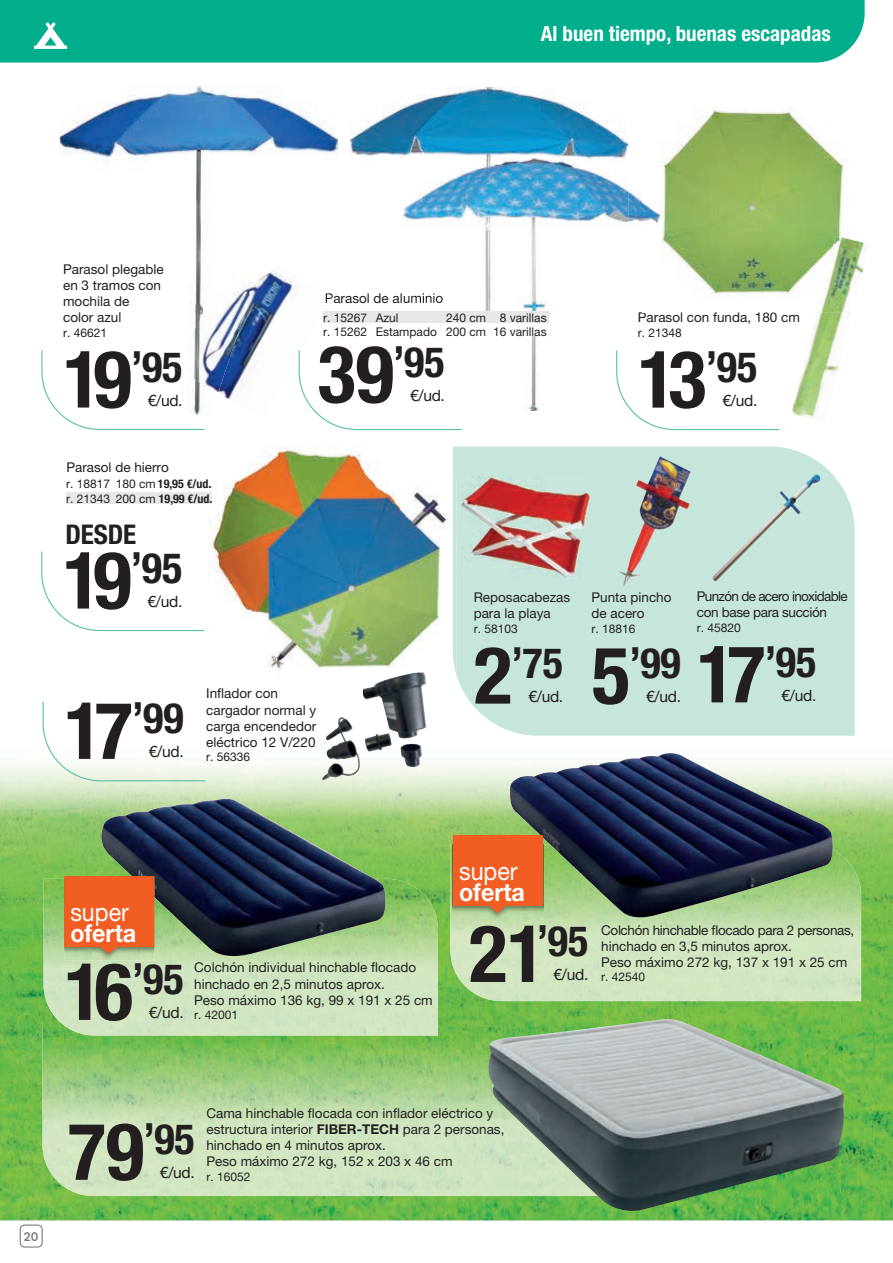
<style>
.page{position:relative;width:893px;height:1263px;background:#fff}
.page>*{position:absolute;margin:0;border:0;box-sizing:border-box;transform-origin:0 0}
.t1{font:700 condensed 79.5px "Helvetica Neue LT Pro";letter-spacing:-.1em;color:#231f20}
.t2{font:700 condensed 43.5px "Helvetica Neue LT Pro";color:#231f20}
.t3{font:700 condensed 42px "Helvetica Neue LT Pro";color:#231f20}
.t4{font:700 condensed 27.15px "Helvetica Neue LT Pro";letter-spacing:-.005em;color:#231f20}
.t5{font:700 25.05px "Helvetica Neue LT Std";color:#fff;scale:.93 1}
.t6{font:25.05px "Helvetica Neue LT Pro";color:#fff;scale:.93 1}
.t7{font:700 condensed 21px "Helvetica Neue LT Pro";color:#fff}
.t8{font:15.6px "Helvetica Neue LT Pro";letter-spacing:-.02em;color:#231f20}
.t9{font:13.5px/16.2px "Helvetica Neue LT Pro";color:#231f20}
.t10{font:13.5px/16.2px "Helvetica Neue LT Pro";letter-spacing:-.05em;color:#231f20}
.t11{font:12px/14.4px "Helvetica Neue LT Pro";color:#231f20;text-align:right}
.t12{font:500 12px "Poppins";color:#6c6d70}
.s1{font-weight:700;font-stretch:condensed}
.s2{font-family:"Helvetica Neue LT Std";font-weight:700}
</style>
<div class="page">
<div style="left:20px;top:1225px;width:23px;height:22px;border:1px solid #6c6d70;border-radius:4px"></div>
<div style="left:0;top:0;width:865px;height:63px;background:#00ae8c"></div>
<svg style="left:34px;top:22px;width:33px;height:27px"></svg>
<img style="left:60px;top:85px;width:278px;height:227px">
<img style="left:350px;top:87px;width:278px;height:225px">
<img style="left:350px;top:293px;width:53px;height:10px">
<div style="left:453px;top:446px;width:402px;height:290px;background:#c6e6dc"></div>
<img style="left:529px;top:190px;width:113px;height:221px">
<img style="left:403px;top:158px;width:225px;height:178px">
<img style="left:403px;top:293px;width:40px;height:10px">
<img style="left:639px;top:313px;width:3px;height:11px">
<svg style="left:41px;top:350px;width:164px;height:80px"></svg>
<img style="left:220px;top:265px;width:108px;height:134px">
<img style="left:181px;top:245px;width:97px;height:148px">
<svg style="left:326px;top:293px;width:6px;height:10px"></svg>
<img style="left:173px;top:352px;width:8px;height:20px">
<img style="left:462px;top:477px;width:127px;height:101px">
<img style="left:712px;top:474px;width:109px;height:108px">
<img style="left:618px;top:456px;width:73px;height:131px">
<img style="left:211px;top:447px;width:160px;height:166px">
<img style="left:266px;top:488px;width:190px;height:197px">
<img style="left:453px;top:479px;width:3px;height:196px">
<img style="left:251px;top:479px;width:159px;height:145px">
<img style="left:0;top:764px;width:157px;height:136px">
<img style="left:157px;top:764px;width:353px;height:83px">
<img style="left:659px;top:753px;width:234px;height:40px">
<img style="left:832px;top:793px;width:61px;height:54px">
<img style="left:385px;top:847px;width:65px;height:53px">
<img style="left:861px;top:847px;width:32px;height:53px">
<img style="left:0;top:900px;width:52px;height:320px">
<img style="left:438px;top:900px;width:34px;height:127px">
<img style="left:841px;top:900px;width:52px;height:320px">
<img style="left:472px;top:1001px;width:369px;height:26px">
<img style="left:631px;top:1211px;width:210px;height:9px">
<img style="left:52px;top:1196px;width:579px;height:24px">
<img style="left:450px;top:844px;width:411px;height:157px">
<img style="left:43px;top:1027px;width:444px;height:169px">
<img style="left:487px;top:1019px;width:359px;height:192px">
<img style="left:510px;top:756px;width:322px;height:161px">
<img style="left:453px;top:913px;width:90px;height:6px">
<svg style="left:453px;top:835px;width:90px;height:78px"></svg>
<img style="left:44px;top:879px;width:394px;height:148px">
<div style="left:66px;top:1027px;width:372px;height:8px;background:#d2e6c2"></div>
<img style="left:101px;top:800px;width:284px;height:156px">
<img style="left:64px;top:954px;width:90px;height:6px">
<svg style="left:64px;top:876px;width:90px;height:78px"></svg>
<svg style="left:616px;top:349px;width:164px;height:82px"></svg>
<img style="left:792px;top:243px;width:75px;height:176px">
<img style="left:660px;top:107px;width:185px;height:205px">
<img style="left:642px;top:202px;width:18px;height:21px">
<img style="left:817px;top:236px;width:46px;height:76px">
<img style="left:363px;top:672px;width:67px;height:96px">
<img style="left:322px;top:717px;width:64px;height:63px">
<svg style="left:298px;top:349px;width:164px;height:82px"></svg>
<svg style="left:42px;top:701px;width:165px;height:81px"></svg>
<svg style="left:41px;top:551px;width:164px;height:81px"></svg>
<div style="left:323px;top:313px;width:226px;height:23px;background:#fff"></div>
<div style="left:323px;top:312px;width:226px;height:11px;background:#e6e7e9"></div>
<div style="left:66px;top:480px;width:146px;height:23px;background:#fff"></div>
<div style="left:66px;top:493px;width:146px;height:11px;background:#e6e7e9"></div>
<h3 class="t7" style="left:541px;top:21px;width:291px">Al buen tiempo, buenas escapadas</h3>
<p class="t9" style="left:63px;top:261px;width:102px">Parasol plegable en 3 tramos con mochila de<br>color azul</p>
<p class="t11" style="left:63px;top:325px;width:46px">r. 46621</p>
<h1 class="t1" style="left:63px;top:331px;width:70px">19</h1>
<h2 class="t2" style="left:132px;top:316px;width:12px">,</h2>
<h3 class="t3" style="left:142px;top:342px;width:42px">95</h3>
<p class="t8" style="left:148px;top:391px;width:36px">€/ud.</p>
<p class="t9" style="left:66px;top:459px;width:104px">Parasol de hierro</p>
<p class="t11" style="left:66px;top:477px;width:147px;text-align:left">r. 18817 180 cm <span class="s1">19,95 €/ud</span><span class="s2">. </span>r. 21343 200 cm <span class="s1">19,99 €/ud.</span></p>
<h3 class="t4" style="left:65px;top:518px;width:72px">DESDE</h3>
<p class="t9" style="left:325px;top:290px;width:120px">Parasol de aluminio</p>
<p class="t11" style="left:323px;top:310px;width:77px">r. 15267 Azul</p>
<p class="t11" style="left:323px;top:310px;width:225px">240 cm 8 varillas<br>r. 15262 Estampado 200 cm 16 varillas</p>
<h1 class="t1" style="left:318px;top:326px;width:78px">39</h1>
<h2 class="t2" style="left:394px;top:311px;width:12px">,</h2>
<h3 class="t3" style="left:404px;top:337px;width:42px">95</h3>
<p class="t8" style="left:410px;top:386px;width:36px">€/ud.</p>
<h1 class="t1" style="left:63px;top:532px;width:70px">19</h1>
<h2 class="t2" style="left:131px;top:517px;width:12px">,</h2>
<h3 class="t3" style="left:142px;top:543px;width:42px">95</h3>
<p class="t8" style="left:148px;top:592px;width:36px">€/ud.</p>
<h1 class="t1" style="left:64px;top:682px;width:70px">17</h1>
<h2 class="t2" style="left:133px;top:668px;width:12px">,</h2>
<h3 class="t3" style="left:143px;top:693px;width:42px">99</h3>
<p class="t8" style="left:149px;top:742px;width:36px">€/ud.</p>
<p class="t9" style="left:206px;top:685px;width:112px">Inflador con cargador normal y carga encendedor eléctrico 12 V/220</p>
<p class="t11" style="left:206px;top:750px;width:46px">r. 56336</p>
<p class="t9" style="left:474px;top:589px;width:98px">Reposacabezas para la playa</p>
<p class="t11" style="left:474px;top:621px;width:46px">r. 58103</p>
<h1 class="t1" style="left:474px;top:627px;width:40px">2</h1>
<h2 class="t2" style="left:512px;top:612px;width:12px">,</h2>
<h3 class="t3" style="left:523px;top:638px;width:42px">75</h3>
<p class="t8" style="left:528px;top:687px;width:36px">€/ud.</p>
<p class="t9" style="left:638px;top:309px;width:164px">Parasol con funda, 180 cm</p>
<p class="t11" style="left:638px;top:325px;width:46px">r. 21348</p>
<h1 class="t1" style="left:638px;top:331px;width:70px">13</h1>
<h2 class="t2" style="left:706px;top:316px;width:12px">,</h2>
<h3 class="t3" style="left:717px;top:342px;width:42px">95</h3>
<p class="t8" style="left:722px;top:391px;width:36px">€/ud.</p>
<p class="t9" style="left:591px;top:589px;width:82px">Punta pincho de acero</p>
<p class="t11" style="left:591px;top:621px;width:46px">r. 18816</p>
<h1 class="t1" style="left:592px;top:627px;width:40px">5</h1>
<h2 class="t2" style="left:630px;top:612px;width:12px">,</h2>
<h3 class="t3" style="left:640px;top:638px;width:42px">99</h3>
<p class="t8" style="left:646px;top:687px;width:36px">€/ud.</p>
<p class="t10" style="left:697px;top:588px;width:152px">Punzón de acero inoxidable con base para succión</p>
<p class="t11" style="left:697px;top:620px;width:46px">r. 45820</p>
<h1 class="t1" style="left:697px;top:626px;width:70px">17</h1>
<h2 class="t2" style="left:765px;top:611px;width:12px">,</h2>
<h3 class="t3" style="left:776px;top:636px;width:42px">95</h3>
<p class="t8" style="left:781px;top:686px;width:36px">€/ud.</p>
<h3 class="t6" style="left:70px;top:897px;width:64px">super</h3>
<h3 class="t5" style="left:70px;top:918px;width:72px">oferta</h3>
<h1 class="t1" style="left:64px;top:943px;width:70px">16</h1>
<h2 class="t2" style="left:133px;top:928px;width:12px">,</h2>
<h3 class="t3" style="left:143px;top:954px;width:42px">95</h3>
<p class="t8" style="left:149px;top:1003px;width:36px">€/ud.</p>
<p class="t9" style="left:194px;top:959px;width:240px">Colchón individual hinchable flocado hinchado en 2,5 minutos aprox.<br>Peso máximo 136 kg, 99 x 191 x 25 cm</p>
<p class="t11" style="left:194px;top:1008px;width:46px">r. 42001</p>
<h3 class="t6" style="left:459px;top:856px;width:64px">super</h3>
<h3 class="t5" style="left:459px;top:877px;width:72px">oferta</h3>
<h1 class="t1" style="left:469px;top:905px;width:78px">21</h1>
<h2 class="t2" style="left:537px;top:891px;width:12px">,</h2>
<h3 class="t3" style="left:548px;top:916px;width:42px">95</h3>
<p class="t8" style="left:554px;top:965px;width:36px">€/ud.</p>
<p class="t9" style="left:601px;top:921px;width:255px">Colchón hinchable flocado para 2 personas, hinchado en 3,5 minutos aprox.<br>Peso máximo 272 kg, 137 x 191 x 25 cm</p>
<p class="t11" style="left:601px;top:970px;width:46px">r. 42540</p>
<p class="t12" style="left:24px;top:1227px;width:16px">20</p>
<h1 class="t1" style="left:68px;top:1103px;width:78px">79</h1>
<h2 class="t2" style="left:144px;top:1088px;width:12px">,</h2>
<h3 class="t3" style="left:154px;top:1114px;width:42px">95</h3>
<p class="t8" style="left:160px;top:1163px;width:36px">€/ud.</p>
<p class="t9" style="left:206px;top:1105px;width:300px">Cama hinchable flocada con inflador eléctrico y estructura interior <span class="s2">FIBER-TECH</span> para 2 personas, hinchado en 4 minutos aprox.<br>Peso máximo 272 kg, 152 x 203 x 46 cm</p>
<p class="t11" style="left:206px;top:1169px;width:46px">r. 16052</p>
</div>
